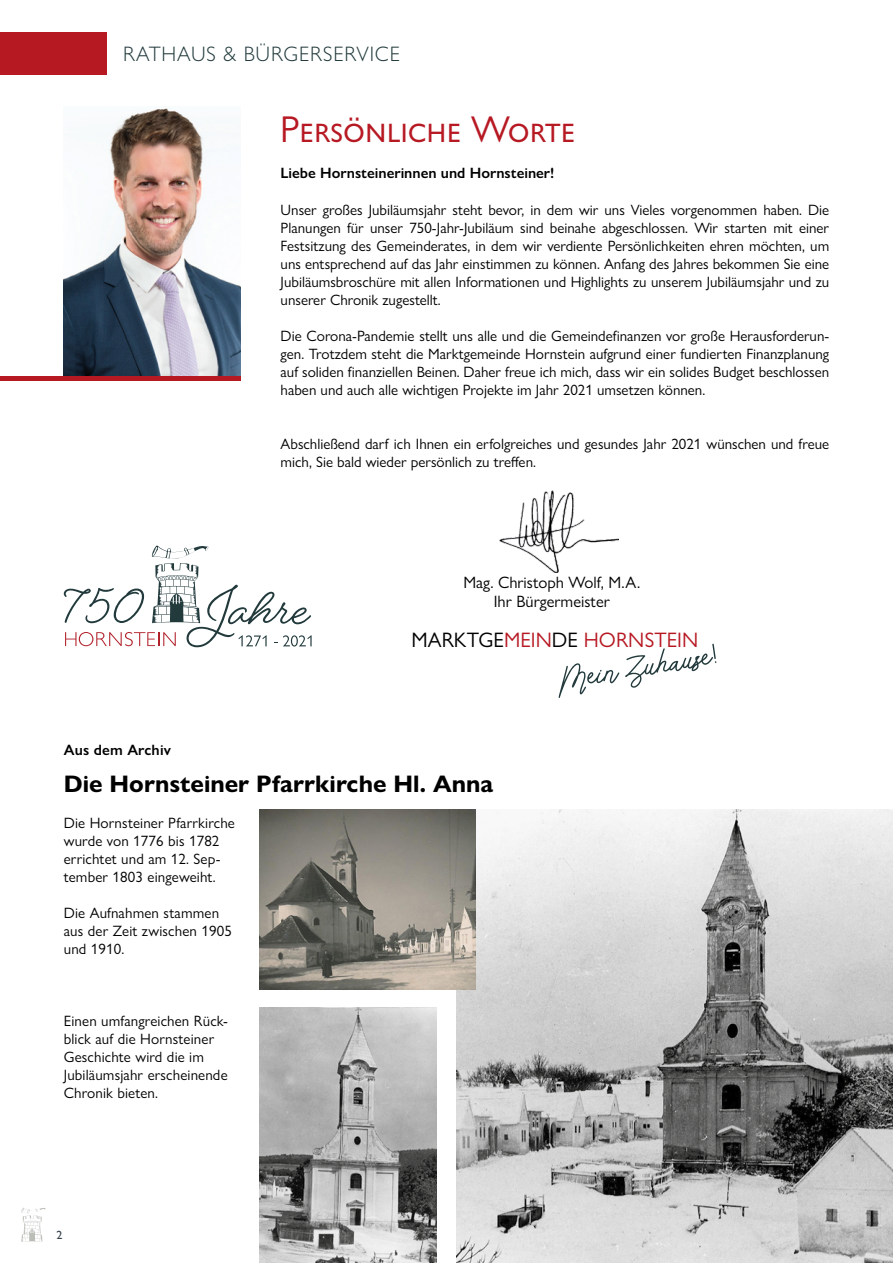
<style>
.page{position:relative;width:893px;height:1263px;background:#fff}
.page>*{position:absolute;margin:0;border:0;box-sizing:border-box;transform-origin:0 0}
.Headline{font:37.5px "Gill Sans Nova";color:#b71923}
.H1_b{font:700 24px "Gill Sans Nova";color:#000}
.FT{font:21px "Gill Sans Nova";color:#b71923}
.t1{font:300 21px "Gill Sans Nova";letter-spacing:.04em;color:#223a3c}
.Vorwort_-_Bild-Unter{font:16.5px "Gill Sans Nova";color:#000}
.FT-2{font:15px/18px "Gill Sans Nova";color:#000}
.FT-3{font:600 15px "Gill Sans Nova";color:#000}
.H1_a{font:600 15px "Gill Sans Nova";letter-spacing:.01em;color:#000}
.t2{font:500 12px "Gill Sans Nova";color:#36424e}
.s1{color:#000}
</style>
<div class="page">
<img style="left:64px;top:108px;width:177px;height:269px">
<hr style="left:0;top:377px;width:241px;height:4px;background:#b71923">
<img style="left:500px;top:491px;width:119px;height:82px">
<svg style="left:558px;top:663px;width:61px;height:35px"></svg>
<svg style="left:625px;top:643px;width:92px;height:45px"></svg>
<img style="left:260px;top:1008px;width:177px;height:255px">
<img style="left:456px;top:809px;width:437px;height:454px">
<img style="left:260px;top:809px;width:215px;height:181px">
<svg style="left:64px;top:546px;width:248px;height:101px"></svg>
<div style="left:0;top:32px;width:106px;height:42px;background:#b71923"></div>
<svg style="left:21px;top:1208px;width:25px;height:34px"></svg>
<h3 class="t1" style="left:123px;top:41px;width:278px">RATHAUS &amp; BÜRGERSERVICE</h3>
<p class="Headline" style="left:280px;top:107px;width:296px">Persönliche Worte</p>
<p class="FT-3" style="left:281px;top:164px;width:275px">Liebe Hornsteinerinnen und Hornsteiner!</p>
<p class="FT-2" style="left:281px;top:200px;width:550px;text-align:justify">Unser großes Jubiläumsjahr steht bevor, in dem wir uns Vieles vorgenommen haben. Die Planungen für unser 750-Jahr-Jubiläum sind beinahe abgeschlossen. Wir starten mit einer Festsitzung des Gemeinderates, in dem wir verdiente Persönlichkeiten ehren möchten, um uns entsprechend auf das Jahr einstimmen zu können. Anfang des Jahres bekommen Sie eine Jubiläumsbroschüre mit allen Informationen und Highlights zu unserem Jubiläumsjahr und zu unserer Chronik zugestellt.</p>
<p class="FT-2" style="left:281px;top:326px;width:550px;text-align:justify">Die Corona-Pandemie stellt uns alle und die Gemeindefinanzen vor große Herausforderun&shy;gen. Trotzdem steht die Marktgemeinde Hornstein aufgrund einer fundierten Finanzplanung auf soliden finanziellen Beinen. Daher freue ich mich, dass wir ein solides Budget beschlossen haben und auch alle wichtigen Projekte im Jahr 2021 umsetzen können.</p>
<p class="FT-2" style="left:281px;top:435px;width:550px">Abschließend darf ich Ihnen ein erfolgreiches und gesundes Jahr 2021 wünschen und freue mich, Sie bald wieder persönlich zu treffen.</p>
<p class="Vorwort_-_Bild-Unter" style="left:463px;top:572px;width:178px">Mag. Christoph Wolf, M.A.</p>
<p class="Vorwort_-_Bild-Unter" style="left:494px;top:591px;width:118px">Ihr Bürgermeister</p>
<p class="FT" style="left:412px;top:627px;width:288px"><span class="s1">MARKTGE</span>MEIN<span class="s1">DE</span> HORNSTEIN</p>
<p class="H1_a" style="left:64px;top:741px;width:109px">Aus dem Archiv</p>
<p class="H1_b" style="left:64px;top:768px;width:431px">Die Hornsteiner Pfarrkirche Hl. Anna</p>
<p class="FT-2" style="left:64px;top:813px;width:173px">Die Hornsteiner Pfarrkirche wurde von 1776 bis 1782 errichtet und am 12. Sep&shy;tember 1803 eingeweiht.</p>
<p class="FT-2" style="left:64px;top:903px;width:170px">Die Aufnahmen stammen aus der Zeit zwischen 1905 und 1910.</p>
<p class="FT-2" style="left:64px;top:1012px;width:166px">Einen umfangreichen Rück&shy;blick auf die Hornsteiner<br>Geschichte wird die im<br>Jubiläumsjahr erscheinende<br>Chronik bieten.</p>
<p class="t2" style="left:57px;top:1227px;width:7px">2</p>
</div>
